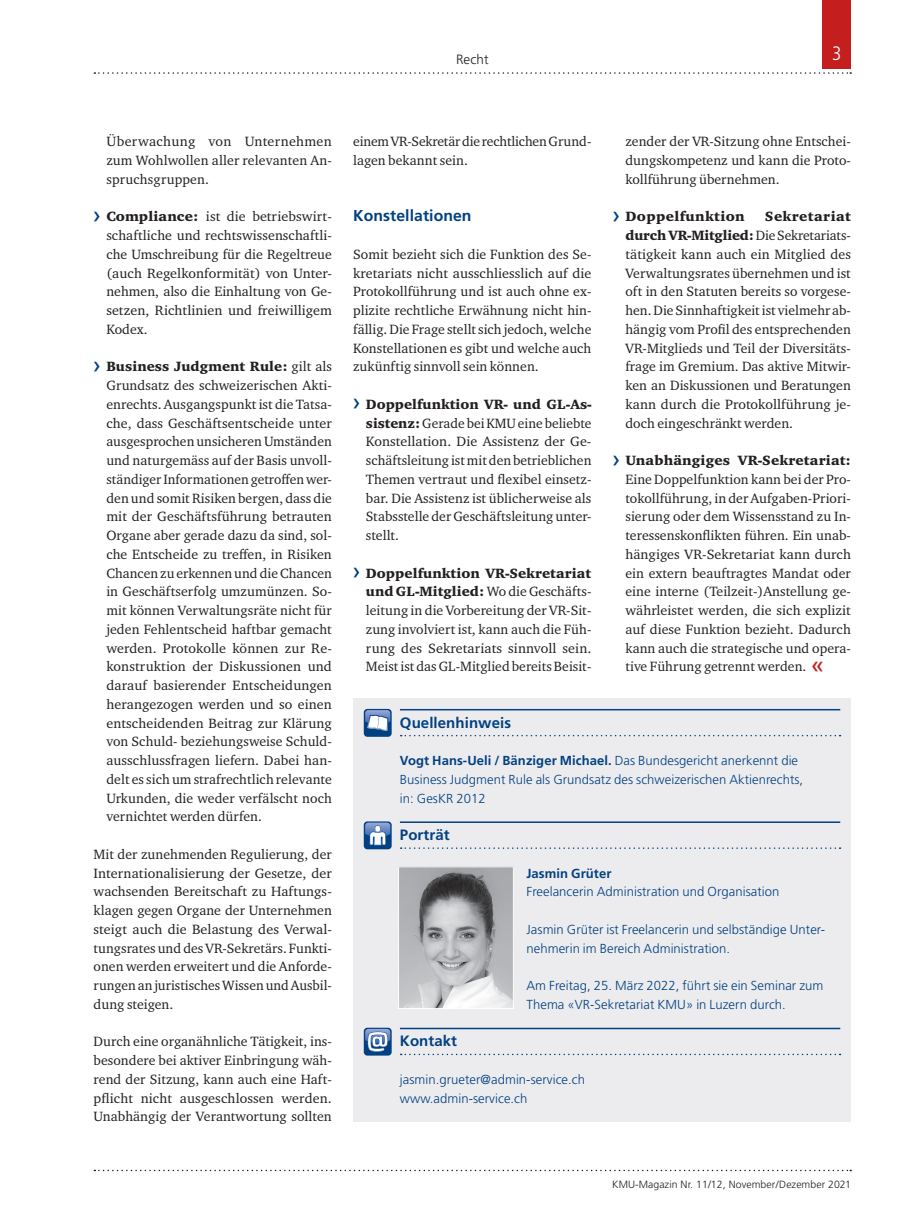
<style>
.page{position:relative;width:902px;height:1212px;background:#fff}
.page>*{position:absolute;margin:0;border:0;box-sizing:border-box;transform-origin:0 0}
.t1{font:300 condensed 19.5px "Frutiger LT Std";color:#fff}
.t2{font:700 15.75px "Frutiger LT Std";letter-spacing:.005em;color:#014081}
.t3{font:700 15px "Frutiger LT Std";letter-spacing:.005em;color:#014081}
.t4{font:13.8px/18.8px "Charter ITC Std";letter-spacing:.005em;color:#231f20;text-align:justify}
.t5{font:900 13.8px "Charter ITC Std";letter-spacing:.025em;color:#231f20}
.t6{font:300 13.5px "Frutiger LT Std";letter-spacing:.005em;color:#231f20}
.t7{font:300 13.05px/18.8px "Frutiger LT Std";letter-spacing:.005em;color:#014081}
.t8{font:700 13.05px "Frutiger LT Std";letter-spacing:.005em;color:#014081}
.t9{font:300 10.5px "Frutiger LT Std";letter-spacing:.005em;color:#231f20}
.s1{font-family:"Frutiger LT Std";font-size:24px;color:#014081}
.s2{font-weight:900}
.s3{font-family:"Frutiger LT Std";font-weight:400;font-size:24px;color:#014081}
.s4{font-family:"Frutiger LT Std";font-size:24px;color:#c41e1f}
.s5{font-weight:700}
</style>
<div class="page">
<svg style="left:94px;top:72px;width:757px;height:2px"></svg>
<div style="left:822px;top:0;width:28px;height:68px;background:#c41e1f"></div>
<svg style="left:94px;top:1170px;width:757px;height:1px"></svg>
<div style="left:353px;top:698px;width:497px;height:423px;background:#ececee"></div>
<hr style="left:400px;top:709px;width:440px;height:1px;background:#014081">
<svg style="left:400px;top:735px;width:440px;height:1px"></svg>
<hr style="left:400px;top:821px;width:440px;height:2px;background:#014081">
<svg style="left:400px;top:847px;width:440px;height:2px"></svg>
<hr style="left:400px;top:1028px;width:440px;height:1px;background:#014081">
<svg style="left:400px;top:1054px;width:440px;height:1px"></svg>
<svg style="left:364px;top:821px;width:27px;height:28px"></svg>
<svg style="left:365px;top:823px;width:25px;height:22px"></svg>
<div style="left:364px;top:709px;width:27px;height:28px;background:#014081;border-radius:4px"></div>
<svg style="left:365px;top:710px;width:25px;height:21px"></svg>
<div style="left:364px;top:1028px;width:27px;height:27px;background:#014081;border-radius:4px"></div>
<svg style="left:365px;top:1029px;width:25px;height:22px"></svg>
<img style="left:400px;top:868px;width:111px;height:139px">
<div style="left:398px;top:866px;width:115px;height:143px;border:1px solid #fff"></div>
<p class="t6" style="left:456px;top:51px;width:34px">Recht</p>
<h1 class="t1" style="left:831px;top:42px;width:11px">3</h1>
<p class="t4" style="left:106px;top:132px;width:227px">Überwachung von Unternehmen zum Wohlwollen aller relevanten An&shy;spruchsgruppen.</p>
<p class="t4" style="left:106px;top:207px;width:227px;text-indent:-13px"><span class="s1">›</span> <span class="s2">Compliance:</span> ist die betriebswirt&shy;schaftliche und rechtswissenschaftli&shy;che Umschreibung für die Regeltreue (auch Regelkonformität) von Unter&shy;nehmen, also die Einhaltung von Ge&shy;setzen, Richtlinien und freiwilligem Kodex.</p>
<p class="t4" style="left:106px;top:357px;width:227px;text-indent:-13px"><span class="s1">›</span> <span class="s2">Business Judgment Rule:</span> gilt als Grundsatz des schweizerischen Akti&shy;enrechts. Ausgangspunkt ist die Tatsa&shy;che, dass Geschäftsentscheide unter ausgesprochen unsicheren Umständen und naturgemäss auf der Basis unvoll&shy;ständiger Informationen getroffen wer&shy;den und somit Risiken bergen, dass die mit der Geschäftsführung betrauten Organe aber gerade dazu da sind, sol&shy;che Entscheide zu treffen, in Risiken Chancen zu erkennen und die Chancen in Geschäftserfolg umzumünzen. So&shy;mit können Verwaltungsräte nicht für jeden Fehlentscheid haftbar gemacht werden. Protokolle können zur Re&shy;konstruktion der Diskussionen und darauf basierender Entscheidungen herangezogen werden und so einen entscheidenden Beitrag zur Klärung von Schuld- beziehungsweise Schuld&shy;ausschlussfragen liefern. Dabei han&shy;delt es sich um strafrechtlich relevante Urkunden, die weder verfälscht noch vernichtet werden dürfen.</p>
<p class="t4" style="left:94px;top:844px;width:240px">Mit der zunehmenden Regulierung, der Internationalisierung der Gesetze, der wachsenden Bereitschaft zu Haftungs&shy;klagen gegen Organe der Unternehmen steigt auch die Belastung des Verwal&shy;tungsrates und des VR-Sekretärs. Funkti&shy;onen werden erweitert und die Anforde&shy;rungen an juristisches Wissen und Ausbil&shy;dung steigen.</p>
<p class="t4" style="left:94px;top:1032px;width:240px">Durch eine organähnliche Tätigkeit, ins&shy;besondere bei aktiver Einbringung wäh&shy;rend der Sitzung, kann auch eine Haft&shy;pflicht nicht ausgeschlossen werden.<br>Unabhängig der Verantwortung sollten</p>
<p class="t4" style="left:353px;top:132px;width:240px">einem VR-Sekretär die rechtlichen Grund&shy;lagen bekannt sein.</p>
<p class="t2" style="left:353px;top:207px;width:120px">Konstellationen</p>
<p class="t4" style="left:353px;top:244px;width:240px">Somit bezieht sich die Funktion des Se&shy;kretariats nicht ausschliesslich auf die Protokollführung und ist auch ohne ex&shy;plizite rechtliche Erwähnung nicht hin&shy;fällig. Die Frage stellt sich jedoch, welche Konstellationen es gibt und welche auch zukünftig sinnvoll sein können.</p>
<p class="t4" style="left:366px;top:394px;width:227px;text-indent:-13px"><span class="s1">›</span> <span class="s2">Doppelfunktion VR- und GL-As&shy;sistenz:</span> Gerade bei KMU eine beliebte Konstellation. Die Assistenz der Ge&shy;schäftsleitung ist mit den betrieblichen Themen vertraut und flexibel einsetz&shy;bar. Die Assistenz ist üblicherweise als Stabsstelle der Geschäftsleitung unter&shy;stellt.</p>
<p class="t4" style="left:366px;top:563px;width:227px;text-indent:-13px"><span class="s1">›</span> <span class="s2">Doppelfunktion VR-Sekretariat und GL-Mitglied:</span> Wo die Geschäfts&shy;leitung in die Vorbereitung der VR-Sit&shy;zung involviert ist, kann auch die Füh&shy;rung des Sekretariats sinnvoll sein.<br>Meist ist das GL-Mitglied bereits Beisit-</p>
<p class="t4" style="left:625px;top:132px;width:227px">zender der VR-Sitzung ohne Entschei&shy;dungskompetenz und kann die Proto&shy;kollführung übernehmen.</p>
<p class="t5" style="left:612px;top:208px;width:134px"><span class="s3">›</span> Doppelfunktion</p>
<p class="t4" style="left:625px;top:207px;width:227px;text-indent:139px"><span class="s2">Sekretariat durch VR-Mitglied:</span> Die Sekretariats&shy;tätigkeit kann auch ein Mitglied des Verwaltungsrates übernehmen und ist oft in den Statuten bereits so vorgese&shy;hen. Die Sinnhaftigkeit ist vielmehr ab&shy;hängig vom Profil des entsprechenden VR-Mitglieds und Teil der Diversitäts&shy;frage im Gremium. Das aktive Mitwir&shy;ken an Diskussionen und Beratungen kann durch die Protokollführung je&shy;doch eingeschränkt werden.</p>
<p class="t4" style="left:625px;top:451px;width:227px;text-indent:-13px"><span class="s1">›</span> <span class="s2">Unabhängiges VR-Sekretariat:<br></span>Eine Doppelfunktion kann bei der Pro&shy;tokollführung, in der Aufgaben-Priori&shy;sierung oder dem Wissensstand zu In&shy;teressenskonflikten führen. Ein unab&shy;hängiges VR-Sekretariat kann durch ein extern beauftragtes Mandat oder eine interne (Teilzeit-)Anstellung ge&shy;währleistet werden, die sich explizit auf diese Funktion bezieht. Dadurch kann auch die strategische und opera&shy;tive Führung getrennt werden. <span class="s4">«</span></p>
<p class="t3" style="left:400px;top:714px;width:112px">Quellenhinweis</p>
<p class="t7" style="left:400px;top:751px;width:405px"><span class="s5">Vogt Hans-Ueli / Bänziger Michael.</span> Das Bundesgericht anerkennt die<br>Business Judgment Rule als Grundsatz des schweizerischen Aktienrechts, in: GesKR 2012</p>
<p class="t3" style="left:400px;top:826px;width:51px">Porträt</p>
<p class="t8" style="left:526px;top:865px;width:86px">Jasmin Grüter</p>
<p class="t7" style="left:526px;top:883px;width:254px">Freelancerin Administration und Organisation</p>
<p class="t7" style="left:526px;top:920px;width:300px">Jasmin Grüter ist Freelancerin und selbständige Unter&shy;nehmerin im Bereich Administration.</p>
<p class="t7" style="left:526px;top:976px;width:298px">Am Freitag, 25. März 2022, führt sie ein Seminar zum<br>Thema «VR-Sekretariat KMU» in Luzern durch.</p>
<p class="t3" style="left:400px;top:1032px;width:59px">Kontakt</p>
<p class="t7" style="left:400px;top:1070px;width:186px">jasmin.grueter@admin-service.ch www.admin-service.ch</p>
<p class="t9" style="left:612px;top:1178px;width:240px">KMU-Magazin Nr. 11/12, November/Dezember 2021</p>
</div>
